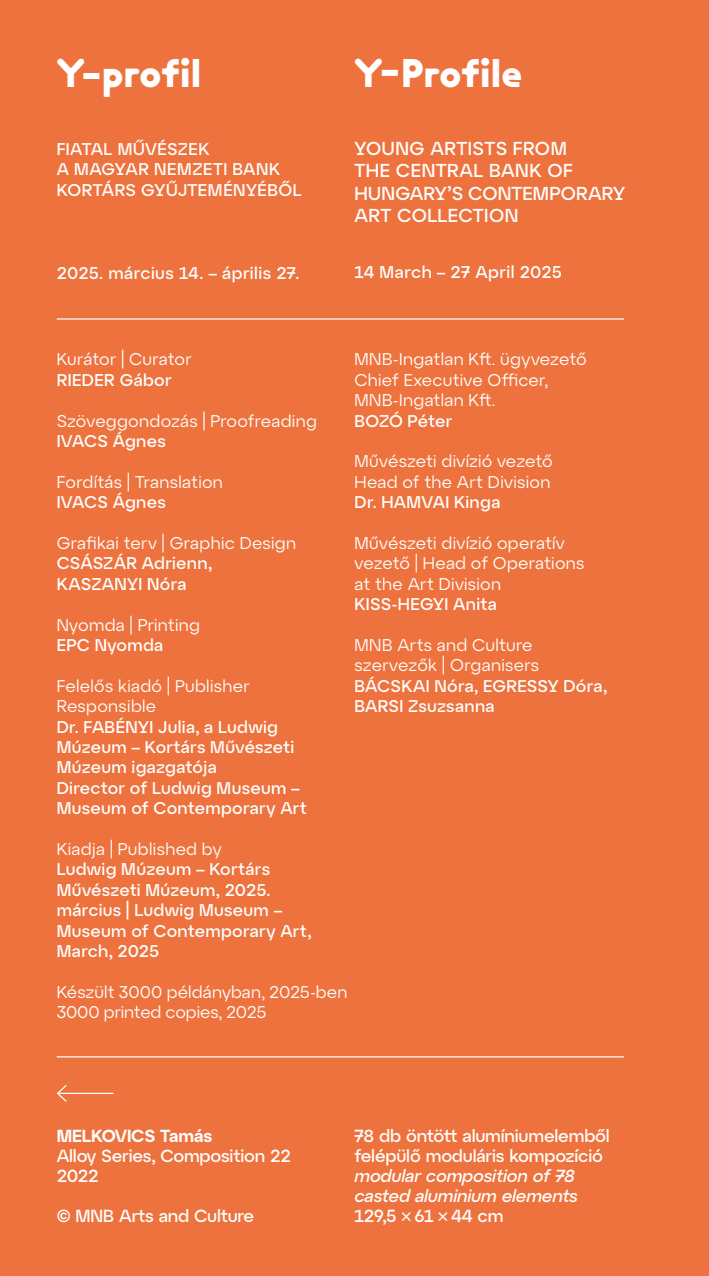
<style>
.page{position:relative;width:709px;height:1276px;background:#ee723d}
.page>*{position:absolute;margin:0;border:0;box-sizing:border-box;transform-origin:0 0}
.t1{font:40px "ABC Maxi Plus Variable Unlicensed Trial";color:#fff}
.t2{font:500 18.75px/22.5px "Atyp Display";letter-spacing:.015em;color:#fff}
.t3{font:500 17.5px/20px "Atyp Display";letter-spacing:-.01em;color:#fff}
.t4{font:italic 500 17.5px/20px "Atyp Display";letter-spacing:-.01em;color:#fff}
.t5{font:600 17.5px "Atyp Display";letter-spacing:-.01em;color:#fff}
.t6{font:500 17px/20.5px "Atyp Display";letter-spacing:.015em;color:#fff}
.t7{font:17px/20.5px "Atyp Display";letter-spacing:.015em;color:#fff}
.t8{font:17px/20.5px "Atyp Display";letter-spacing:-.005em;color:#fff}
.s1{font-style:normal}
.s2{font-weight:700;font-style:normal;font-size:12.5px}
</style>
<div class="page">
<hr style="left:57px;top:318px;width:567px;height:2px;background:#fff">
<hr style="left:57px;top:1056px;width:567px;height:1px;background:#fff">
<hr style="left:58px;top:1092px;width:55px;height:2px;background:#fff">
<svg style="left:56px;top:1085px;width:12px;height:17px"></svg>
<h1 class="t1" style="left:57px;top:47px;width:146px">Y-profil</h1>
<h1 class="t1" style="left:354px;top:47px;width:169px">Y-Profile</h1>
<p class="t6" style="left:57px;top:138px;width:247px">FIATAL MŰVÉSZEK<br>A MAGYAR NEMZETI BANK<br>KORTÁRS GYŰJTEMÉNYÉBŐL</p>
<p class="t2" style="left:354px;top:136px;width:272px">YOUNG ARTISTS FROM<br>THE CENTRAL BANK OF<br>HUNGARY’S CONTEMPORARY<br>ART COLLECTION</p>
<p class="t6" style="left:57px;top:261px;width:244px">2025. március 14. – április 27.</p>
<p class="t6" style="left:354px;top:261px;width:209px">14 March – 27 April 2025</p>
<p class="t7" style="left:57px;top:348px;width:136px">Kurátor | Curator</p>
<p class="t6" style="left:57px;top:368px;width:116px">RIEDER Gábor</p>
<p class="t7" style="left:57px;top:409px;width:262px">Szöveggondozás | Proofreading</p>
<p class="t6" style="left:57px;top:430px;width:110px">IVACS Ágnes</p>
<p class="t7" style="left:57px;top:470px;width:168px">Fordítás | Translation</p>
<p class="t6" style="left:57px;top:491px;width:110px">IVACS Ágnes</p>
<p class="t7" style="left:57px;top:532px;width:241px">Grafikai terv | Graphic Design</p>
<p class="t6" style="left:57px;top:552px;width:157px">CSÁSZÁR Adrienn,<br>KASZANYI Nóra</p>
<p class="t7" style="left:57px;top:613px;width:145px">Nyomda | Printing</p>
<p class="t6" style="left:57px;top:634px;width:108px">EPC Nyomda</p>
<p class="t7" style="left:57px;top:674px;width:194px">Felelős kiadó | Publisher<br>Responsible</p>
<p class="t6" style="left:57px;top:715px;width:252px">Dr. FABÉNYI Julia, a Ludwig<br>Múzeum – Kortárs Művészeti<br>Múzeum igazgatója<br>Director of Ludwig Museum –<br>Museum of Contemporary Art</p>
<p class="t7" style="left:57px;top:838px;width:166px">Kiadja | Published by</p>
<p class="t6" style="left:57px;top:858px;width:256px">Ludwig Múzeum – Kortárs<br>Művészeti Múzeum, 2025. március | Ludwig Museum –<br>Museum of Contemporary Art,<br>March, 2025</p>
<p class="t8" style="left:57px;top:980px;width:292px">Készült 3000 példányban, 2025-ben<br>3000 printed copies, 2025</p>
<p class="t7" style="left:354px;top:348px;width:233px">MNB-Ingatlan Kft. ügyvezető<br>Chief Executive Officer,<br>MNB-Ingatlan Kft.</p>
<p class="t6" style="left:354px;top:409px;width:99px">BOZÓ Péter</p>
<p class="t7" style="left:354px;top:450px;width:200px">Művészeti divízió vezető<br>Head of the Art Division</p>
<p class="t6" style="left:354px;top:491px;width:147px">Dr. HAMVAI Kinga</p>
<p class="t7" style="left:354px;top:532px;width:231px">Művészeti divízió operatív vezető | Head of Operations at the Art Division</p>
<p class="t6" style="left:354px;top:593px;width:144px">KISS-HEGYI Anita</p>
<p class="t7" style="left:354px;top:634px;width:186px">MNB Arts and Culture szervezők | Organisers</p>
<p class="t6" style="left:354px;top:674px;width:254px">BÁCSKAI Nóra, EGRESSY Dóra,<br>BARSI Zsuzsanna</p>
<p class="t5" style="left:57px;top:1122px;width:157px">MELKOVICS Tamás</p>
<p class="t3" style="left:57px;top:1145px;width:236px">Alloy Series, Composition 22<br>2022</p>
<p class="t3" style="left:57px;top:1205px;width:199px">© MNB Arts and Culture</p>
<p class="t3" style="left:354px;top:1125px;width:257px">78 db öntött alumíniumelemből felépülő moduláris kompozíció</p>
<p class="t4" style="left:354px;top:1165px;width:225px">modular composition of 78 casted aluminium elements<br><span class="s1">129,5</span> <span class="s2">✕</span> <span class="s1">61</span> <span class="s2">✕</span> <span class="s1">44 cm</span></p>
</div>
